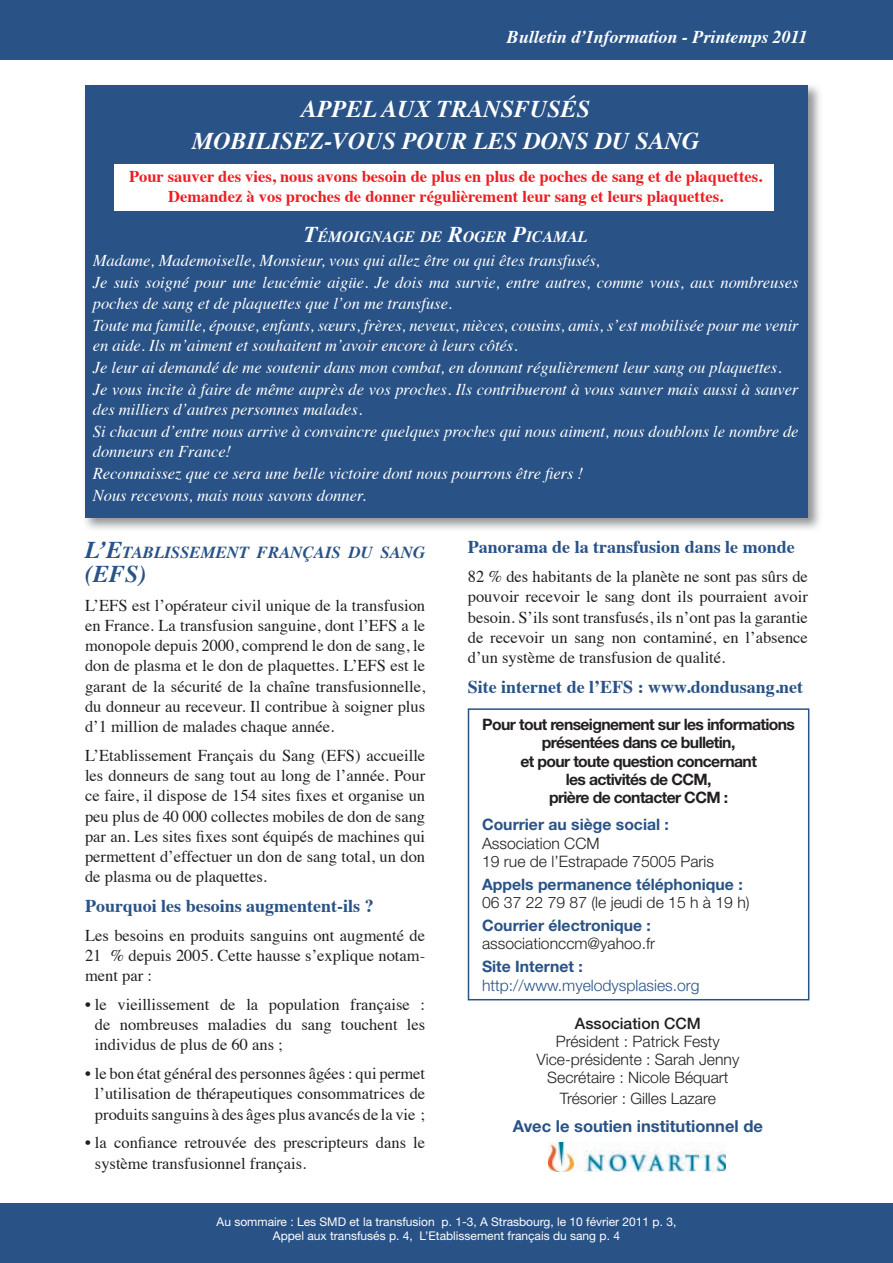
<style>
.page{position:relative;width:893px;height:1263px;background:#fff}
.page>*{position:absolute;margin:0;border:0;box-sizing:border-box;transform-origin:0 0}
.t1{font:italic 700 24px/32.5px "Times";color:#fff;text-align:center}
.t2{font:italic 700 24px "Times";color:#295286}
.t3{font:700 18px "Times";color:#295286}
.t4{font:italic 700 18px "Times";color:#fff}
.t5{font:italic 700 16.8px "Times";color:#295286}
.t6{font:16.5px/20.2px "Times";color:#231f20;text-align:justify}
.t7{font:italic 16.5px/21.9px "Times";color:#fff}
.t8{font:700 16.5px/20.2px "Times";color:#ee1d23;text-align:center}
.t9{font:700 16.5px "Helvetica Neue LT Std";color:#295286}
.t10{font:300 15.75px/18px "Helvetica Neue LT Std";color:#231f20}
.t11{font:700 15.75px/18.5px "Helvetica Neue LT Std";letter-spacing:-.04em;color:#231f20;text-align:center}
.t12{font:700 15.75px "Helvetica Neue LT Std";color:#295286}
.t13{font:300 15.75px "Helvetica Neue LT Std";color:#295286}
.t14{font:italic 700 15.75px "Times";color:#fff}
.t15{font:500 15.75px "Helvetica Neue LT Std";color:#231f20}
.t16{font:12px/14.4px "Helvetica Neue LT Std";color:#fff;text-align:center}
.s1{font-size:22.5px}
.s2{font-size:24px}
</style>
<div class="page">
<div style="left:0;top:1203px;width:893px;height:60px;background:#295286"></div>
<div style="left:0;top:0;width:893px;height:60px;background:#295286"></div>
<div style="left:468px;top:708px;width:341px;height:292px;border:2px solid #295286"></div>
<img style="left:85px;top:85px;width:735px;height:444px">
<div style="left:85px;top:85px;width:723px;height:432px;background:#295286"></div>
<img style="left:548px;top:1142px;width:177px;height:29px">
<div style="left:114px;top:164px;width:660px;height:46px;background:#fff"></div>
<p class="t4" style="left:507px;top:20px;width:303px">Bulletin d’Information - Printemps 2011</p>
<h1 class="t1" style="left:192px;top:90px;width:509px">APPEL AUX TRANSFUSÉS<br>MOBILISEZ-VOUS POUR LES DONS DU SANG</h1>
<p class="t8" style="left:129px;top:165px;width:635px">Pour sauver des vies, nous avons besoin de plus en plus de poches de sang et de plaquettes.<br>Demandez à vos proches de donner régulièrement leur sang et leurs plaquettes.</p>
<p class="t14" style="left:304px;top:222px;width:285px"><span class="s1">T</span>ÉMOIGNAGE DE <span class="s1">R</span>OGER <span class="s1">P</span>ICAMAL</p>
<p class="t7" style="left:93px;top:249px;width:707px">Madame, Mademoiselle, Monsieur, vous qui allez être ou qui êtes transfusés,<br>Je suis soigné pour une leucémie aigüe. Je dois ma survie, entre autres, comme vous, aux nombreuses</p>
<p class="t7" style="left:93px;top:291px;width:707px">poches de sang et de plaquettes que l’on me transfuse.<br>Toute ma famille, épouse, enfants, sœurs, frères, neveux, nièces, cousins, amis, s’est mobilisée pour me venir</p>
<p class="t7" style="left:93px;top:333px;width:707px">en aide. Ils m’aiment et souhaitent m’avoir encore à leurs côtés.<br>Je leur ai demandé de me soutenir dans mon combat, en donnant régulièrement leur sang ou plaquettes.<br>Je vous incite à faire de même auprès de vos proches. Ils contribueront à vous sauver mais aussi à sauver</p>
<p class="t7" style="left:93px;top:397px;width:707px">des milliers d’autres personnes malades.<br>Si chacun d’entre nous arrive à convaincre quelques proches qui nous aiment, nous doublons le nombre de</p>
<p class="t7" style="left:93px;top:440px;width:492px">donneurs en France!<br>Reconnaissez que ce sera une belle victoire dont nous pourrons être fiers !<br>Nous recevons, mais nous savons donner.</p>
<p class="t5" style="left:85px;top:536px;width:342px"><span class="s2">L’E</span>TABLISSEMENT FRANÇAIS DU SANG</p>
<h1 class="t2" style="left:85px;top:551px;width:63px">(EFS)</h1>
<p class="t6" style="left:85px;top:593px;width:342px">L’EFS est l’opérateur civil unique de la transfusion en France. La transfusion sanguine, dont l’EFS a le monopole depuis 2000, comprend le don de sang, le don de plasma et le don de plaquettes. L’EFS est le garant de la sécurité de la chaîne transfusionnelle, du donneur au receveur. Il contribue à soigner plus d’1 million de malades chaque année.</p>
<p class="t6" style="left:85px;top:744px;width:342px">L’Etablissement Français du Sang (EFS) accueille les donneurs de sang tout au long de l’année. Pour ce faire, il dispose de 154 sites fixes et organise un peu plus de 40 000 collectes mobiles de don de sang par an. Les sites fixes sont équipés de machines qui permettent d’effectuer un don de sang total, un don de plasma ou de plaquettes.</p>
<p class="t3" style="left:85px;top:888px;width:290px">Pourquoi les besoins augmentent-ils ?</p>
<p class="t6" style="left:85px;top:923px;width:342px">Les besoins en produits sanguins ont augmenté de 21 % depuis 2005. Cette hausse s’explique notam&shy;ment par :</p>
<p class="t6" style="left:95px;top:993px;width:332px;text-indent:-10px">• le vieillissement de la population française : de nombreuses maladies du sang touchent les individus de plus de 60 ans ;</p>
<p class="t6" style="left:85px;top:1062px;width:342px;text-align:center">• le bon état général des personnes âgées : qui permet l’utilisation de thérapeutiques consommatrices de produits sanguins à des âges plus avancés de la vie ;</p>
<p class="t6" style="left:95px;top:1131px;width:332px;text-indent:-10px">• la confiance retrouvée des prescripteurs dans le système transfusionnel français.</p>
<p class="t3" style="left:468px;top:530px;width:329px">Panorama de la transfusion dans le monde</p>
<p class="t6" style="left:468px;top:565px;width:342px">82 % des habitants de la planète ne sont pas sûrs de pouvoir recevoir le sang dont ils pourraient avoir besoin. S’ils sont transfusés, ils n’ont pas la garantie de recevoir un sang non contaminé, en l’absence d’un système de transfusion de qualité.</p>
<p class="t3" style="left:468px;top:669px;width:337px">Site internet de l’EFS : www.dondusang.net</p>
<p class="t11" style="left:482px;top:714px;width:314px">Pour tout renseignement sur les informations présentées dans ce bulletin,<br>et pour toute question concernant<br>les activités de CCM,<br>prière de contacter CCM :</p>
<p class="t12" style="left:482px;top:815px;width:188px">Courrier au siège social :</p>
<p class="t10" style="left:482px;top:833px;width:233px;line-height:18.5px">Association CCM<br>19 rue de l’Estrapade 75005 Paris</p>
<p class="t12" style="left:482px;top:874px;width:262px">Appels permanence téléphonique :</p>
<p class="t10" style="left:482px;top:893px;width:269px">06 37 22 79 87 (le jeudi de 15 h à 19 h)</p>
<p class="t12" style="left:482px;top:915px;width:170px">Courrier électronique :</p>
<p class="t10" style="left:482px;top:934px;width:175px">associationccm@yahoo.fr</p>
<p class="t12" style="left:482px;top:957px;width:102px">Site Internet :</p>
<p class="t13" style="left:482px;top:975px;width:219px">http://www.myelodysplasies.org</p>
<p class="t15" style="left:575px;top:1014px;width:128px">Association CCM</p>
<p class="t10" style="left:536px;top:1032px;width:204px;text-align:center">Président : Patrick Festy<br>Vice-présidente : Sarah Jenny<br>Secrétaire : Nicole Béquart</p>
<p class="t10" style="left:560px;top:1088px;width:158px">Trésorier : Gilles Lazare</p>
<p class="t9" style="left:513px;top:1116px;width:252px">Avec le soutien institutionnel de</p>
<p class="t16" style="left:217px;top:1214px;width:461px">Au sommaire : Les SMD et la transfusion p. 1-3, A Strasbourg, le 10 février 2011 p. 3,<br>Appel aux transfusés p. 4, L’Etablissement français du sang p. 4</p>
</div>
